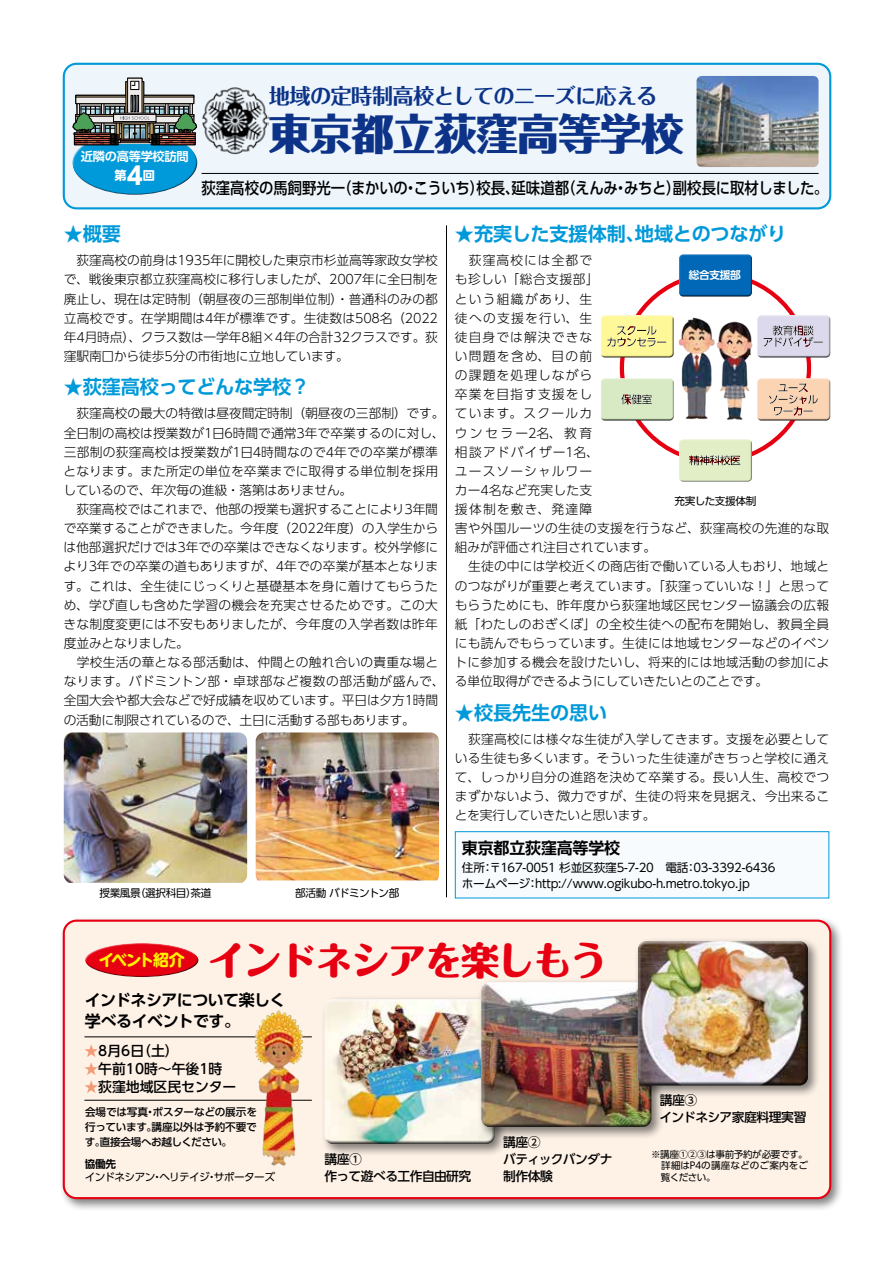
<style>
.page{position:relative;width:893px;height:1263px;background:#fff}
.page>*{position:absolute;margin:0;border:0;box-sizing:border-box;transform-origin:0 0}
.t1{font:800 42.45px "Folk Pro";letter-spacing:-.025em;color:#0c3388}
.t2{font:800 38.25px "Maru Fo Pro";letter-spacing:-.055em;color:#e60012}
.t3{font:700 21.3px "Folk Pro";letter-spacing:-.04em;color:#0c3388}
.t4{font:700 19.2px "UD Shin Go Pr 6 N De";letter-spacing:-.01em;color:#0099d9}
.t5{font:500 15.9px "UD Shin Go Pr 6 N";letter-spacing:-.005em;color:#000;scale:.9 1}
.t6{font:700 15.9px/21.3px "UD Shin Go Pr 6 N De";letter-spacing:-.03em;color:#000}
.t7{font:700 15.9px "UD Shin Go Pro De";letter-spacing:-.01em;color:#000}
.t8{font:700 15.9px "UD Shin M Go Pr 6 N";letter-spacing:-.075em;color:#fff100}
.t9{font:500 13.8px "UD Shin Go Pro";color:#000}
.t10{font:300 12.75px/19.2px "UD Shin Go Pr 6 N";letter-spacing:.01em;color:#000}
.t11{font:500 12.75px/17px "UD Shin Go Pr 6 N";letter-spacing:-.04em;color:#000}
.t12{font:700 12.15px "UD Shin Go Pr 6 N De";letter-spacing:-.02em;color:#fff}
.t13{font:700 12.15px "UD Shin Go Pr 6 N";color:#fff}
.t14{font:11.7px/15.9px "UD Shin Go Pro";letter-spacing:-.02em;color:#000}
.t15{font:500 10.65px/14.9px "UD Shin Go Pr 6 N";letter-spacing:-.02em;color:#000;text-align:justify}
.t16{font:10.65px "UD Shin Go Pro";letter-spacing:-.035em;color:#000}
.t17{font:10.65px "UD Shin Go Pr 6 N";letter-spacing:-.055em;color:#000}
.t18{font:10.65px "UD Shin Go Pro";letter-spacing:-.06em;color:#000}
.t19{font:700 10.65px "UD Shin Go Pr 6 N De";letter-spacing:-.03em;color:#fff}
.t20{font:700 10.65px "UD Shin Go Pr 6 N De";color:#000}
.t21{font:9.6px "UD Shin Go Pr 6 N";letter-spacing:-.03em;color:#000}
.t22{font:9.6px "UD Shin Go Pr 6 N";letter-spacing:.005em;color:#000}
.s1{font-size:24.45px}
.s2{color:#f29b76}
</style>
<div class="page">
<div style="left:59px;top:916px;width:785px;height:296px;background:#000;opacity:.5"></div>
<div style="left:64px;top:921px;width:766px;height:277px;background:#fef2e7;border-radius:13px"></div>
<div style="left:63px;top:919px;width:768px;height:280px;border:2px solid #e60012;border-radius:13px"></div>
<div style="left:321px;top:995px;width:186px;height:162px;background:#000;opacity:.5"></div>
<div style="left:323px;top:1001px;width:173px;height:144px;background:#000;opacity:.75"></div>
<div style="left:64px;top:64px;width:766px;height:144px;background:#eef6fc;border-radius:13px"></div>
<div style="left:63px;top:63px;width:768px;height:146px;border:2px solid #0099d9;border-radius:13px"></div>
<hr style="left:446px;top:225px;width:1px;height:672px;background:#000">
<div style="left:455px;top:832px;width:374px;height:66px;background:#f7fbfe"></div>
<div style="left:455px;top:831px;width:374px;height:67px;border:1px solid #0099d9"></div>
<div style="left:72px;top:130px;width:124px;height:42px;background:#fff;opacity:.75"></div>
<div style="left:73px;top:149px;width:126px;height:47px;background:#000;opacity:.75"></div>
<img style="left:696px;top:76px;width:123px;height:91px">
<hr style="left:202px;top:173px;width:617px;height:1px;background:#000">
<img style="left:64px;top:732px;width:183px;height:151px">
<img style="left:256px;top:732px;width:183px;height:148px">
<svg style="left:72px;top:77px;width:125px;height:69px"></svg>
<div style="left:477px;top:978px;width:187px;height:162px;background:#000;opacity:.5"></div>
<div style="left:480px;top:984px;width:173px;height:144px;background:#000;opacity:.75"></div>
<div style="left:83px;top:942px;width:116px;height:22px;background:#fff;opacity:.75"></div>
<div style="left:84px;top:955px;width:115px;height:24px;background:#000;opacity:.75"></div>
<hr style="left:84px;top:1036px;width:228px;height:1px;background:#000">
<hr style="left:84px;top:1100px;width:228px;height:1px;background:#000">
<img style="left:202px;top:87px;width:67px;height:67px">
<div style="left:679px;top:252px;width:74px;height:43px;background:#fff;opacity:.75"></div>
<div style="left:679px;top:255px;width:75px;height:42px;background:#000;opacity:.75"></div>
<div style="left:679px;top:437px;width:74px;height:43px;background:#fff;opacity:.75"></div>
<div style="left:679px;top:440px;width:75px;height:43px;background:#000;opacity:.75"></div>
<div style="left:600px;top:313px;width:75px;height:43px;background:#fff;opacity:.75"></div>
<div style="left:600px;top:316px;width:76px;height:42px;background:#000;opacity:.75"></div>
<div style="left:757px;top:313px;width:74px;height:43px;background:#fff;opacity:.75"></div>
<div style="left:757px;top:316px;width:76px;height:42px;background:#000;opacity:.75"></div>
<div style="left:600px;top:376px;width:75px;height:43px;background:#fff;opacity:.75"></div>
<div style="left:600px;top:379px;width:75px;height:42px;background:#000;opacity:.75"></div>
<div style="left:757px;top:376px;width:74px;height:43px;background:#fff;opacity:.75"></div>
<div style="left:757px;top:379px;width:76px;height:42px;background:#000;opacity:.75"></div>
<img style="left:672px;top:315px;width:87px;height:105px">
<img style="left:221px;top:1006px;width:116px;height:160px">
<div style="left:634px;top:937px;width:187px;height:161px;background:#000;opacity:.5"></div>
<div style="left:637px;top:939px;width:172px;height:141px;background:#fff;opacity:.75"></div>
<div style="left:637px;top:943px;width:172px;height:143px;background:#000;opacity:.75"></div>
<p class="t12" style="left:81px;top:146px;width:109px">近隣の高等学校訪問</p>
<p class="t13" style="left:115px;top:165px;width:42px">第<span class="s1">4</span>回</p>
<h3 class="t3" style="left:269px;top:78px;width:390px">地域の定時制高校としてのニーズに応える</h3>
<h1 class="t1" style="left:269px;top:98px;width:416px">東京都立荻窪高等学校</h1>
<p class="t5" style="left:201px;top:175px;width:698px">荻窪高校の馬飼野光一（まかいの・こういち）校長、延味道都（えんみ・みちと）副校長に取材しました。</p>
<h3 class="t4" style="left:64px;top:218px;width:59px">★概要</h3>
<p class="t10" style="left:64px;top:250px;width:376px;text-align:justify">　荻窪高校の前身は1935年に開校した東京市杉並高等家政女学校で、戦後東京都立荻窪高校に移行しましたが、2007年に全日制を廃止し、現在は定時制（朝昼夜の三部制単位制）・普通科のみの都立高校です。在学期間は4年が標準です。生徒数は508名（2022年4月時点）、クラス数は一学年8組×4年の合計32クラスです。荻窪駅南口から徒歩5分の市街地に立地しています。</p>
<h3 class="t4" style="left:64px;top:371px;width:248px">★荻窪高校ってどんな学校？</h3>
<p class="t10" style="left:63px;top:403px;width:383px">　荻窪高校の最大の特徴は昼夜間定時制（朝昼夜の三部制）です。全日制の高校は授業数が1日6時間で通常3年で卒業するのに対し、三部制の荻窪高校は授業数が1日4時間なので4年での卒業が標準となります。また所定の単位を卒業までに取得する単位制を採用しているので、年次毎の進級・落第はありません。<br>　荻窪高校ではこれまで、他部の授業も選択することにより3年間で卒業することができました。今年度（2022年度）の入学生からは他部選択だけでは3年での卒業はできなくなります。校外学修により3年での卒業の道もありますが、4年での卒業が基本となります。これは、全生徒にじっくりと基礎基本を身に着けてもらうため、学び直しも含めた学習の機会を充実させるためです。この大きな制度変更には不安もありましたが、今年度の入学者数は昨年度並みとなりました。<br>　学校生活の華となる部活動は、仲間との触れ合いの貴重な場となります。バドミントン部・卓球部など複数の部活動が盛んで、全国大会や都大会などで好成績を収めています。平日は夕方1時間の活動に制限されているので、土日に活動する部もあります。</p>
<p class="t16" style="left:99px;top:884px;width:114px">授業風景（選択科目）茶道</p>
<p class="t18" style="left:295px;top:884px;width:106px">部活動バドミントン部</p>
<h3 class="t4" style="left:455px;top:218px;width:333px">★充実した支援体制、地域とのつながり</h3>
<p class="t10" style="left:455px;top:250px;width:376px">　荻窪高校には全都で<br>も珍しい「総合支援部」<br>という組織があり、生<br>徒への支援を行い、生<br>徒自身では解決できな<br>い問題を含め、目の前<br>の課題を処理しながら<br>卒業を目指す支援をし<br>ています。スクールカ<br>ウンセラー2名、教育<br>相談アドバイザー1名、<br>ユースソーシャルワー<br>カー4名など充実した支<br>援体制を敷き、発達障<br>害や外国ルーツの生徒の支援を行うなど、荻窪高校の先進的な取組みが評価され注目されています。<br>　生徒の中には学校近くの商店街で働いている人もおり、地域とのつながりが重要と考えています。「荻窪っていいな！」と思ってもらうためにも、昨年度から荻窪地域区民センター協議会の広報紙「わたしのおぎくぼ」の全校生徒への配布を開始し、教員全員にも読んでもらっています。生徒には地域センターなどのイベントに参加する機会を設けたいし、将来的には地域活動の参加による単位取得ができるようにしていきたいとのことです。</p>
<h3 class="t4" style="left:455px;top:697px;width:154px">★校長先生の思い</h3>
<p class="t10" style="left:455px;top:729px;width:376px;text-align:justify">　荻窪高校には様々な生徒が入学してきます。支援を必要としている生徒も多くいます。そういった生徒達がきちっと学校に通えて、しっかり自分の進路を決めて卒業する。長い人生、高校でつまずかないよう、微力ですが、生徒の将来を見据え、今出来ることを実行していきたいと思います。</p>
<p class="t19" style="left:689px;top:267px;width:53px">総合支援部</p>
<p class="t16" style="left:674px;top:492px;width:83px">充実した支援体制</p>
<p class="t7" style="left:462px;top:835px;width:160px">東京都立荻窪高等学校</p>
<p class="t14" style="left:462px;top:860px;width:315px">住所：〒167-0051 杉並区荻窪5-7-20　電話：03-3392-6436ホームページ：http://www.ogikubo-h.metro.tokyo.jp</p>
<p class="t8" style="left:98px;top:946px;width:88px">イベント紹介</p>
<h2 class="t2" style="left:208px;top:929px;width:401px">インドネシアを楽しもう</h2>
<p class="t6" style="left:85px;top:989px;width:202px">インドネシアについて楽しく学べるイベントです。</p>
<p class="t9" style="left:84px;top:1039px;width:96px"><span class="s2">★</span>8月6日（土）</p>
<p class="t9" style="left:84px;top:1057px;width:139px"><span class="s2">★</span>午前10時〜午後1時</p>
<p class="t9" style="left:84px;top:1075px;width:154px"><span class="s2">★</span>荻窪地域区民センター</p>
<p class="t15" style="left:85px;top:1104px;width:174px">会場では写真・ポスターなどの展示を行っています。講座以外は予約不要です。直接会場へお越しください。</p>
<p class="t20" style="left:85px;top:1155px;width:33px">協働先</p>
<p class="t17" style="left:85px;top:1168px;width:192px">インドネシアン・ヘリテイジ・サポーターズ</p>
<p class="t11" style="left:324px;top:1150px;width:148px">講座①<br>作って遊べる工作自由研究</p>
<p class="t11" style="left:503px;top:1133px;width:111px">講座②<br>バティックバンダナ制作体験</p>
<p class="t11" style="left:660px;top:1091px;width:148px">講座③<br>インドネシア家庭料理実習</p>
<p class="t21" style="left:651px;top:1146px;width:158px">※講座①②③は事前予約が必要です。</p>
<p class="t22" style="left:651px;top:1158px;width:158px">　詳細はP4の講座などのご案内をご</p>
<p class="t21" style="left:661px;top:1169px;width:56px">覧ください。</p>
</div>
